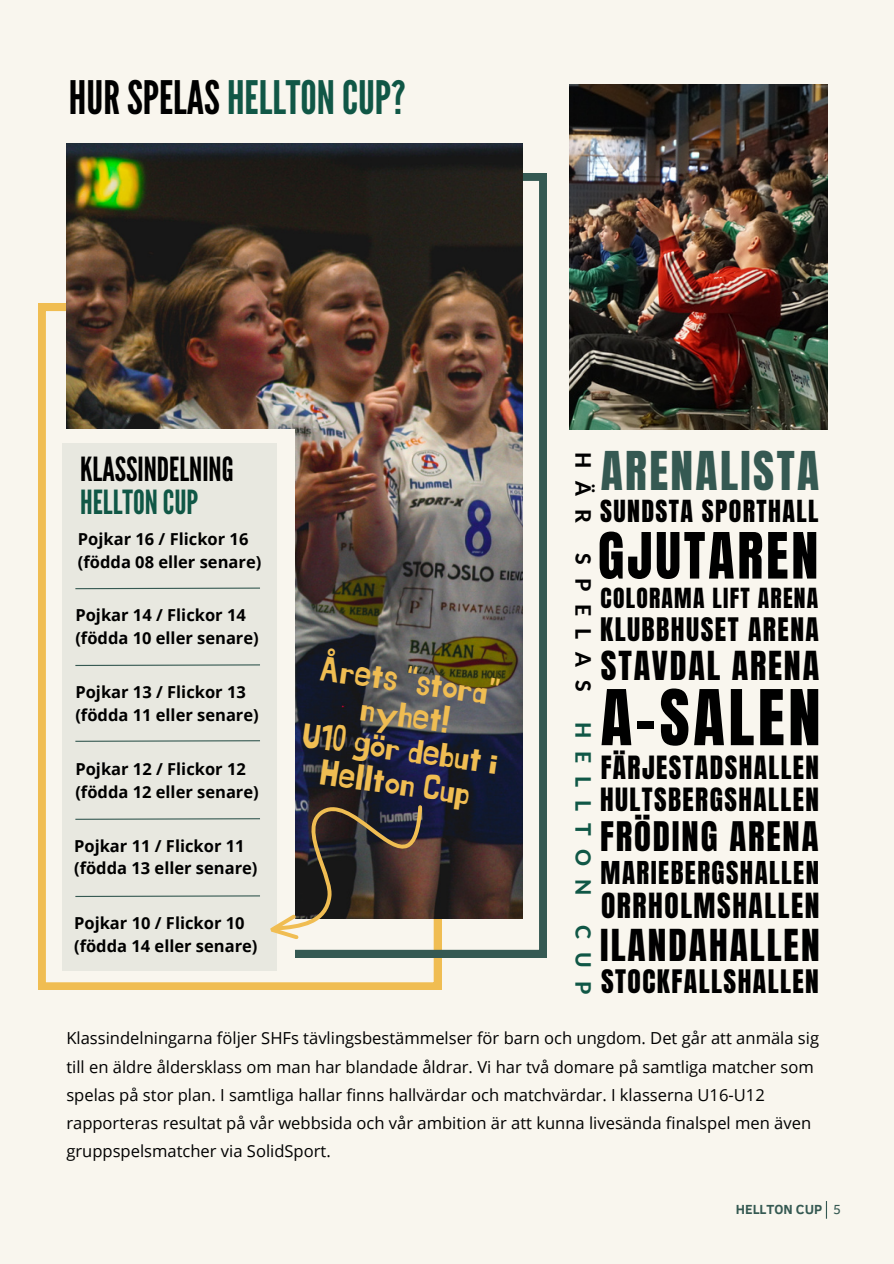
<style>
.page{position:relative;width:894px;height:1264px;background:#fff}
.page>*{position:absolute;margin:0;border:0;box-sizing:border-box;transform-origin:0 0}
.t1{font:65.4px "Anton";letter-spacing:.055em;color:#000}
.t2{font:54.15px "Anton";letter-spacing:.055em;color:#000}
.t3{font:46.05px "League Gothic";color:#105746}
.t4{font:45.45px "Anton";letter-spacing:.055em;color:#355952}
.t5{font:37.5px "Anton";letter-spacing:.055em;color:#000}
.t6{font:35.85px/34.2px "Jingleberry";color:#f0bd52;text-align:center}
.t7{font:34.65px "Anton";letter-spacing:.055em;color:#000}
.t8{font:34.05px "Anton";letter-spacing:.055em;color:#000}
.t9{font:33.15px/32.7px "League Gothic";color:#000}
.t10{font:29.4px "Anton";letter-spacing:.055em;color:#000}
.t11{font:27.6px "Anton";letter-spacing:.055em;color:#000}
.t12{font:27.3px "Anton";letter-spacing:.055em;color:#000}
.t13{font:26.85px "Anton";letter-spacing:.055em;color:#000}
.t14{font:25.95px "Anton";letter-spacing:.055em;color:#000}
.t15{font:23.55px "Anton";letter-spacing:.055em;color:#000}
.t16{font:800 21px "Lato";letter-spacing:.61em;color:#105746}
.t17{font:800 21px "Lato";letter-spacing:.61em;color:#000}
.t18{font:16.5px/28.2px "Open Sans";color:#000}
.t19{font:700 16.5px "Open Sans";color:#000}
.t20{font:700 13.5px "Clear Sans";color:#355952}
.t21{font:13.5px "Clear Sans";color:#355952}
.s1{color:#000}
.s2{color:#105746}
</style>
<div class="page">
<div style="left:0;top:0;width:893px;height:1263px;background:#f9f6ee"></div>
<svg style="left:38px;top:303px;width:403px;height:686px"></svg>
<svg style="left:294px;top:173px;width:252px;height:784px"></svg>
<img style="left:66px;top:143px;width:456px;height:775px">
<div style="left:50px;top:429px;width:244px;height:538px;background:#f9f6ee"></div>
<div style="left:62px;top:443px;width:215px;height:527px;background:#e8e8e0"></div>
<img style="left:569px;top:85px;width:258px;height:344px">
<svg style="left:825px;top:1201px;width:1px;height:17px"></svg>
<svg style="left:75px;top:740px;width:185px;height:2px"></svg>
<svg style="left:75px;top:587px;width:185px;height:3px"></svg>
<svg style="left:75px;top:664px;width:185px;height:2px"></svg>
<svg style="left:75px;top:775px;width:372px;height:170px"></svg>
<p class="t3" style="left:69px;top:70px;width:338px"><span class="s1">HURSPELAS</span>HELLTONCUP?</p>
<h6 class="t9" style="left:80px;top:453px;width:155px">KLASSINDELNING<br><span class="s2">HELLTONCUP</span></h6>
<p class="t19" style="left:78px;top:527px;width:172px">Pojkar 16 / Flickor 16</p>
<p class="t19" style="left:78px;top:550px;width:185px">(födda 08 eller senare)</p>
<p class="t19" style="left:75px;top:603px;width:172px">Pojkar 14 / Flickor 14</p>
<p class="t19" style="left:75px;top:626px;width:185px">(födda 10 eller senare)</p>
<p class="t19" style="left:75px;top:680px;width:172px">Pojkar 13 / Flickor 13</p>
<p class="t19" style="left:75px;top:703px;width:185px">(födda 11 eller senare)</p>
<p class="t19" style="left:75px;top:757px;width:172px">Pojkar 12 / Flickor 12</p>
<p class="t19" style="left:75px;top:780px;width:185px">(födda 12 eller senare)</p>
<p class="t19" style="left:74px;top:834px;width:172px">Pojkar 11 / Flickor 11</p>
<p class="t19" style="left:74px;top:856px;width:185px">(födda 13 eller senare)</p>
<p class="t19" style="left:74px;top:911px;width:172px">Pojkar 10 / Flickor 10</p>
<p class="t19" style="left:74px;top:934px;width:185px">(födda 14 eller senare)</p>
<p class="t6" style="left:314px;top:651px;width:198px;rotate:8deg">Årets “stora” nyhet!<br>U10 gör debut i<br>Hellton Cup</p>
<h4 class="t4" style="left:600px;top:438px;width:220px">ARENALISTA</h4>
<h3 class="t17" style="left:596px;top:452px;width:72px;rotate:90deg">HÄR</h3>
<h3 class="t17" style="left:596px;top:553px;width:140px;rotate:90deg">SPELAS</h3>
<h3 class="t16" style="left:596px;top:722px;width:174px;rotate:90deg">HELLTON</h3>
<h3 class="t16" style="left:596px;top:925px;width:70px;rotate:90deg">CUP</h3>
<p class="t14" style="left:600px;top:492px;width:219px">SUNDSTA SPORTHALL</p>
<h2 class="t2" style="left:597px;top:517px;width:222px">GJUTAREN</h2>
<p class="t15" style="left:600px;top:581px;width:219px">COLORAMA LIFT ARENA</p>
<p class="t11" style="left:600px;top:610px;width:220px">KLUBBHUSET ARENA</p>
<p class="t8" style="left:600px;top:641px;width:220px">STAVDAL ARENA</p>
<h1 class="t1" style="left:600px;top:670px;width:221px">A-SALEN</h1>
<h4 class="t12" style="left:600px;top:747px;width:220px">FÄRJESTADSHALLEN</h4>
<p class="t12" style="left:600px;top:780px;width:220px">HULTSBERGSHALLEN</p>
<p class="t7" style="left:600px;top:811px;width:220px">FRÖDING ARENA</p>
<p class="t13" style="left:600px;top:853px;width:220px">MARIEBERGSHALLEN</p>
<h4 class="t10" style="left:601px;top:884px;width:220px">ORRHOLMSHALLEN</h4>
<p class="t5" style="left:600px;top:918px;width:221px">ILANDAHALLEN</p>
<p class="t11" style="left:601px;top:961px;width:219px">STOCKFALLSHALLEN</p>
<p class="t18" style="left:66px;top:1023px;width:754px">Klassindelningarna följer SHFs tävlingsbestämmelser för barn och ungdom. Det går att anmäla sig till en äldre åldersklass om man har blandade åldrar. Vi har två domare på samtliga matcher som spelas på stor plan. I samtliga hallar finns hallvärdar och matchvärdar. I klasserna U16-U12 rapporteras resultat på vår webbsida och vår ambition är att kunna livesända finalspel men även gruppspelsmatcher via SolidSport.</p>
<h5 class="t20" style="left:735px;top:1199px;width:88px">HELLTON CUP</h5>
<p class="t21" style="left:833px;top:1199px;width:9px">5</p>
</div>
